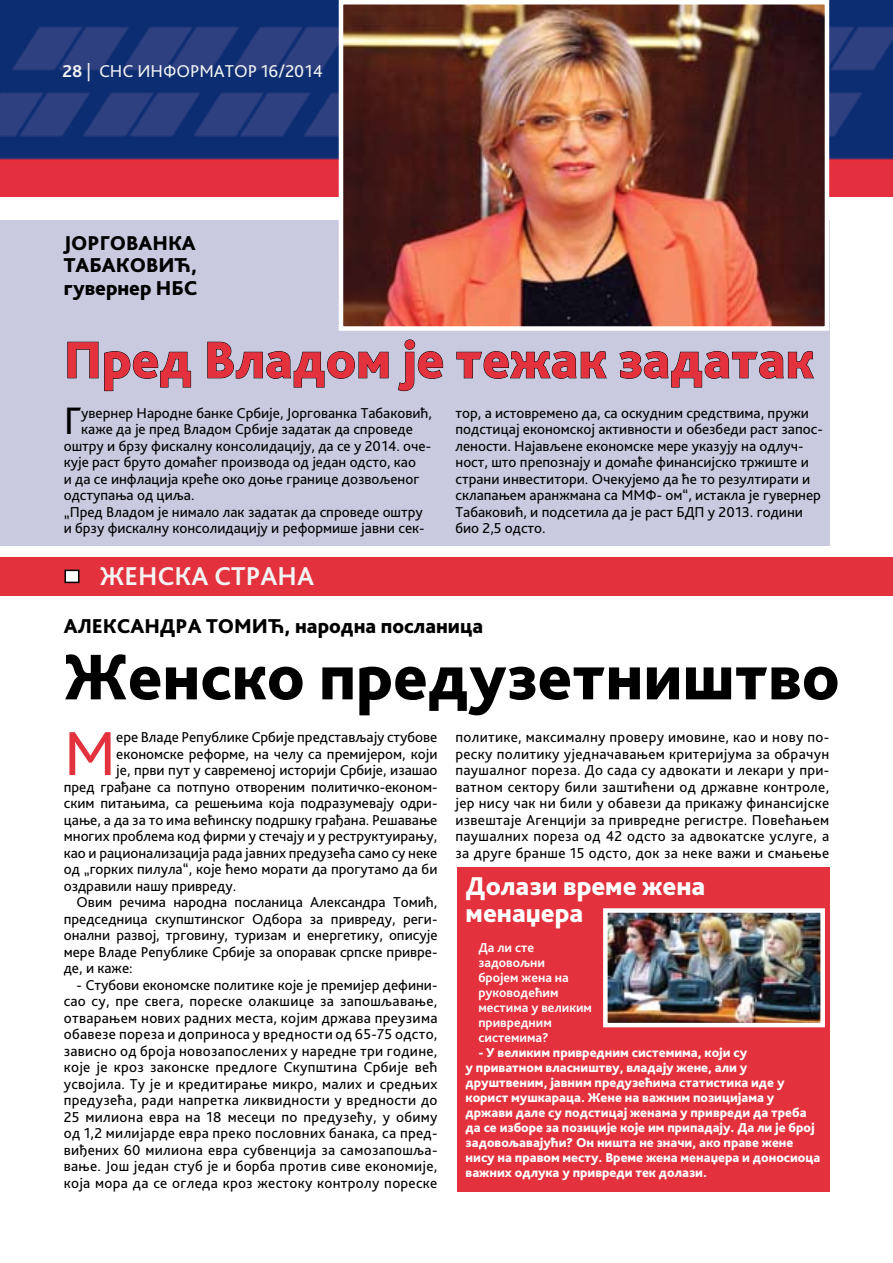
<style>
.page{position:relative;width:893px;height:1263px;background:#fff}
.page>*{position:absolute;margin:0;border:0;box-sizing:border-box;transform-origin:0 0}
.t1{font:800 67.5px "Bliss Pro";color:#000}
.t2{font:65.1px "Bliss Pro";color:#e3323d}
.t3{font:800 54px "Bliss Pro";color:#e3323d}
.t4{font:40.05px "Bliss Pro";color:#000}
.t5{font:800 27px/27px "Bliss Pro";color:#fff}
.t6{font:700 27px "Bliss Pro";color:#f3f3f3}
.t7{font:800 21px/22.5px "Bliss Pro";color:#000}
.t8{font:18px "Bliss Pro";color:#f0f1f1}
.t9{font:15px/16.5px "Bliss Pro";color:#000;text-align:justify}
.t10{font:800 13.5px/15px "Bliss Pro";color:#fff}
.t11{font:700 13.5px/15px "Bliss Pro";color:#fff}
.s1{font-weight:700}
</style>
<div class="page">
<div style="left:0;top:220px;width:829px;height:326px;background:#c9cae0"></div>
<img style="left:0;top:1px;width:893px;height:195px">
<div style="left:1px;top:557px;width:892px;height:38px;background:#e3323d"></div>
<div style="left:65px;top:570px;width:14px;height:12px;background:#fff"></div>
<div style="left:64px;top:570px;width:15px;height:13px;border:2px solid #000"></div>
<svg style="left:67px;top:341px;width:124px;height:50px"></svg>
<svg style="left:207px;top:341px;width:182px;height:47px"></svg>
<svg style="left:398px;top:339px;width:45px;height:52px"></svg>
<svg style="left:456px;top:351px;width:151px;height:28px"></svg>
<svg style="left:619px;top:351px;width:195px;height:37px"></svg>
<img style="left:344px;top:5px;width:480px;height:321px">
<div style="left:339px;top:0;width:490px;height:331px;border:4px solid #fff"></div>
<div style="left:457px;top:867px;width:372px;height:325px;background:#e3323d"></div>
<img style="left:608px;top:913px;width:212px;height:109px">
<div style="left:603px;top:908px;width:222px;height:119px;border:4px solid #fff"></div>
<p class="t8" style="left:62px;top:60px;width:262px"><span class="s1">28</span> | СНС ИНФОРМАТОР 16/2014</p>
<h3 class="t7" style="left:64px;top:231px;width:28px">Јоргованка<br>Табаковић</h3>
<h3 class="t7" style="left:64px;top:253px;width:135px;text-align:right">,<br>гувернер НБС</h3>
<h3 class="t3" style="left:64px;top:326px;width:752px">Пред Владом је тежак задатак</h3>
<h3 class="t4" style="left:64px;top:396px;width:19px">Г</h3>
<p class="t9" style="left:81px;top:404px;width:352px">увернер Народне банке Србије, Јоргованка Табаковић,</p>
<p class="t9" style="left:81px;top:421px;width:333px">каже да је пред Владом Србије задатак да спроведе</p>
<p class="t9" style="left:64px;top:437px;width:369px">оштру и брзу фискалну консолидацију, да се у 2014. оче-</p>
<p class="t9" style="left:64px;top:454px;width:354px">кује раст бруто домаћег производа од један одсто, као</p>
<p class="t9" style="left:64px;top:470px;width:357px">и да се инфлација креће око доње границе дозвољеног</p>
<p class="t9" style="left:64px;top:487px;width:132px">одступања од циља.</p>
<p class="t9" style="left:64px;top:503px;width:361px">„Пред Владом је нимало лак задатак да спроведе оштру</p>
<p class="t9" style="left:64px;top:520px;width:362px">и брзу фискалну консолидацију и реформише јавни сек-</p>
<h3 class="t6" style="left:100px;top:560px;width:216px">ЖЕН СКА СТРАНА</h3>
<p class="t9" style="left:455px;top:404px;width:369px;text-align:left">тор, а истовремено да, са оскудним средствима, пружи подстицај економској активности и обезбеди раст запос&shy;лености. Најављене економске мере указују на одлуч&shy;ност, што препознају и домаће финансијско тржиште и страни инвеститори. Очекујемо да ће то резултирати и склапањем аранжмана са ММФ- ом“, истакла је гувернер Табаковић, и подсетила да је раст БДП у 2013. години био 2,5 одсто.</p>
<h3 class="t7" style="left:64px;top:614px;width:29px">Александра</h3>
<h3 class="t7" style="left:206px;top:614px;width:29px">Томић</h3>
<h3 class="t7" style="left:285px;top:614px;width:200px">, народна посланица</h3>
<h1 class="t1" style="left:64px;top:635px;width:777px">Женско предузетништво</h1>
<h2 class="t2" style="left:64px;top:713px;width:54px">М</h2>
<p class="t9" style="left:116px;top:728px;width:323px">ере Владе Републике Србије представљају стубове</p>
<p class="t9" style="left:116px;top:745px;width:323px">економске реформе, на челу са премијером, који</p>
<p class="t9" style="left:116px;top:761px;width:323px">је, први пут у савременој историји Србије, изашао</p>
<p class="t9" style="left:64px;top:778px;width:375px">пред грађане са потпуно отвореним политичко-економ-</p>
<p class="t9" style="left:64px;top:794px;width:375px">ским питањима, са решењима која подразумевају одри-</p>
<p class="t9" style="left:64px;top:811px;width:375px">цање, а да за то има већинску подршку грађана. Решавање</p>
<p class="t9" style="left:64px;top:827px;width:375px">многих проблема код фирми у стечају и у реструктуирању,</p>
<p class="t9" style="left:64px;top:844px;width:375px">као и рационализација рада јавних предузећа само су неке</p>
<p class="t9" style="left:64px;top:860px;width:375px">од „горких пилула“, које ћемо морати да прогутамо да би</p>
<p class="t9" style="left:64px;top:877px;width:174px">оздравили нашу привреду.</p>
<p class="t9" style="left:77px;top:893px;width:362px">Овим речима народна посланица Александра Томић,</p>
<p class="t9" style="left:64px;top:910px;width:375px">председница скупштинског Одбора за привреду, реги-</p>
<p class="t9" style="left:64px;top:926px;width:375px">онални развој, трговину, туризам и енергетику, описује</p>
<p class="t9" style="left:64px;top:943px;width:375px">мере Владе Републике Србије за опоравак српске привре-</p>
<p class="t9" style="left:64px;top:959px;width:71px">де, и каже:</p>
<p class="t9" style="left:64px;top:976px;width:375px;text-indent:13px">- Стубови економске политике које је премијер дефини&shy;сао су, пре свега, пореске олакшице за запошљавање, отварањем нових радних места, којим држава преузима обавезе пореза и доприноса у вредности од 65-75 одсто, зависно од броја новозапослених у наредне три године, које је кроз законске предлоге Скупштина Србије већ усвојила. Ту је и кредитирање микро, малих и средњих предузећа, ради напретка ликвидности у вредности до 25 милиона евра на 18 месеци по предузећу, у обиму од 1,2 милијарде евра преко пословних банака, са пред&shy;виђених 60 милиона евра субвенција за самозапошља&shy;вање. Још један стуб је и борба против сиве економије, која мора да се огледа кроз жестоку контролу пореске</p>
<p class="t9" style="left:455px;top:728px;width:375px">политике, максималну проверу имовине, као и нову по&shy;реску политику уједначавањем критеријума за обрачун паушалног пореза. До сада су адвокати и лекари у при&shy;ватном сектору били заштићени од државне контроле, јер нису чак ни били у обавези да прикажу финансијске извештаје Агенцији за привредне регистре. Повећањем паушалних пореза од 42 одсто за адвокатске услуге, а за друге бранше 15 одсто, док за неке важи и смањење</p>
<h3 class="t5" style="left:466px;top:872px;width:241px">Долази време жена менаџера</h3>
<p class="t11" style="left:478px;top:940px;width:115px">Да ли сте задовољни<br>бројем жена на руководећим местима у великим привредним системима?</p>
<p class="t10" style="left:466px;top:1045px;width:356px;text-indent:13px">- У великим привредним системима, који су<br>у приватном власништву, владају жене, али у друштвеним, јавним предузећима статистика иде у корист мушкараца. Жене на важним позицијама у држави дале су подстицај женама у привреди да треба да се изборе за позиције које им припадају. Да ли је број задовољавајући? Он ништа не значи, ако праве жене нису на правом месту. Време жена менаџера и доносиоца важних одлука у привреди тек долази.</p>
</div>
